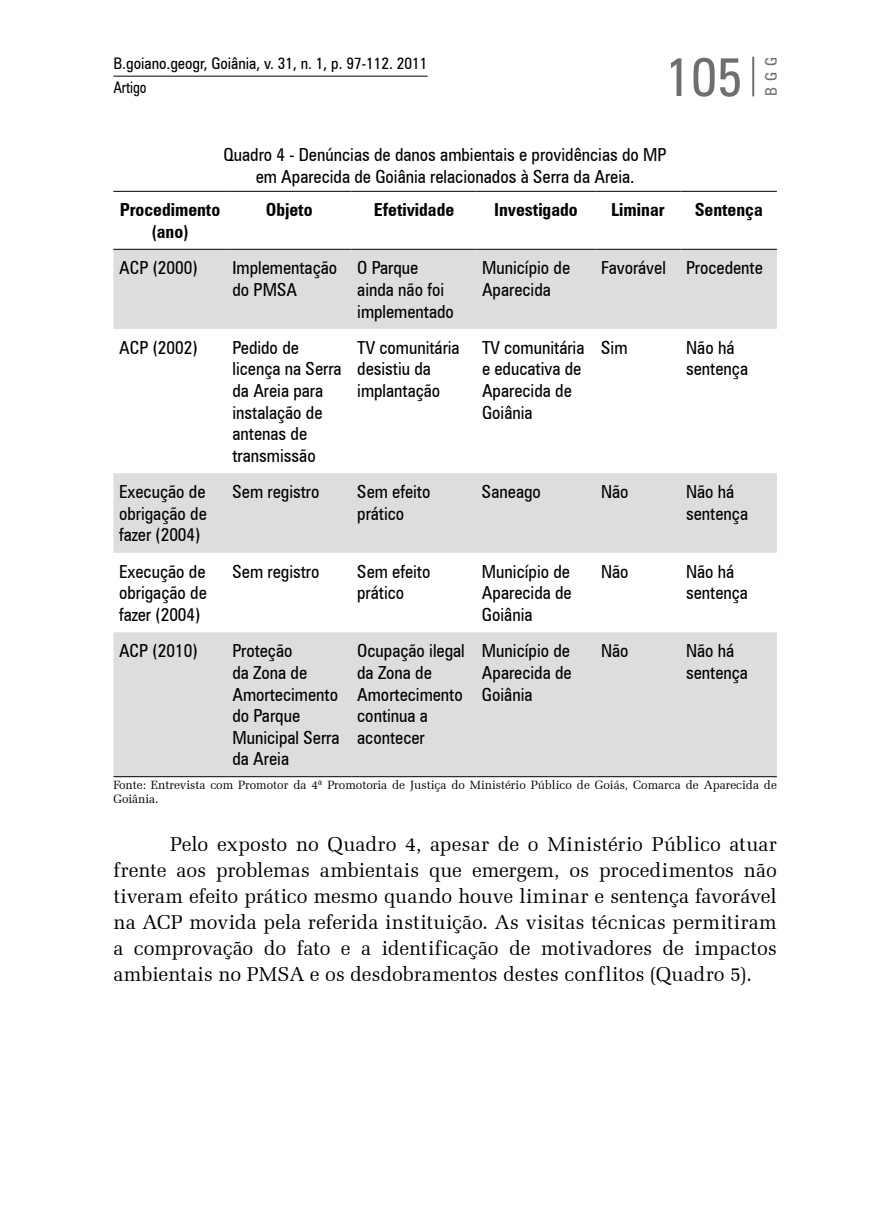
<style>
.page{position:relative;width:879px;height:1219px;background:#fff}
.page>*{position:absolute;margin:0;border:0;box-sizing:border-box;transform-origin:0 0}
.t1{font:condensed 54px "Zurich BT";color:#6d6e71}
.t2{font:20px/26px "Zapf Elliptical 711 BT";letter-spacing:.005em;color:#000;text-align:justify}
.t3{font:condensed 18px/21.6px "Zurich BT";color:#000}
.t4{font:700 condensed 18px/21.6px "Zurich BT";color:#000;text-align:center}
.t5{font:condensed 16px/24px "Zurich BT";color:#000}
.t6{font:condensed 16px "Zurich BT";color:#6d6e71}
.t7{font:12px/14px "Zapf Elliptical 711 BT";color:#000}
</style>
<div class="page">
<hr style="left:113px;top:76px;width:315px;height:1px;background:#000">
<hr style="left:752px;top:57px;width:2px;height:39px;background:#6d6e71">
<svg style="left:113px;top:250px;width:664px;height:526px;fill:#dcddde"></svg>
<hr style="left:227px;top:191px;width:124px;height:1px;background:#000">
<hr style="left:351px;top:191px;width:125px;height:1px;background:#000">
<hr style="left:476px;top:191px;width:119px;height:1px;background:#000">
<hr style="left:595px;top:191px;width:85px;height:1px;background:#000">
<hr style="left:680px;top:191px;width:97px;height:1px;background:#000">
<hr style="left:113px;top:191px;width:114px;height:1px;background:#000">
<hr style="left:113px;top:249px;width:114px;height:1px;background:#000">
<hr style="left:227px;top:249px;width:124px;height:1px;background:#000">
<hr style="left:351px;top:249px;width:125px;height:1px;background:#000">
<hr style="left:476px;top:249px;width:119px;height:1px;background:#000">
<hr style="left:595px;top:249px;width:85px;height:1px;background:#000">
<hr style="left:680px;top:249px;width:97px;height:1px;background:#000">
<hr style="left:113px;top:776px;width:114px;height:1px;background:#000">
<hr style="left:227px;top:776px;width:124px;height:1px;background:#000">
<hr style="left:351px;top:776px;width:125px;height:1px;background:#000">
<hr style="left:476px;top:776px;width:119px;height:1px;background:#000">
<hr style="left:595px;top:776px;width:85px;height:1px;background:#000">
<hr style="left:680px;top:776px;width:97px;height:1px;background:#000">
<p class="t5" style="left:113px;top:51px;width:316px">B.goiano.geogr, Goiânia, v. 31, n. 1, p. 97-112. 2011<br>Artigo</p>
<p class="t6" style="left:761px;top:96px;width:41px;rotate:-90deg">BGG</p>
<h1 class="t1" style="left:665px;top:44px;width:79px">105</h1>
<p class="t3" style="left:223px;top:144px;width:444px;text-align:center">Quadro 4 - Denúncias de danos ambientais e providências do MP em Aparecida de Goiânia relacionados à Serra da Areia.</p>
<p class="t4" style="left:120px;top:199px;width:102px">Procedimento (ano)</p>
<p class="t4" style="left:266px;top:199px;width:48px">Objeto</p>
<p class="t4" style="left:374px;top:199px;width:82px">Efetividade</p>
<p class="t4" style="left:494px;top:199px;width:85px">Investigado</p>
<p class="t4" style="left:611px;top:199px;width:55px">Liminar</p>
<p class="t4" style="left:694px;top:199px;width:70px">Sentença</p>
<p class="t3" style="left:119px;top:257px;width:80px">ACP (2000)</p>
<p class="t3" style="left:232px;top:257px;width:106px">Implementação do PMSA</p>
<p class="t3" style="left:357px;top:257px;width:98px">O Parque ainda não foi implementado</p>
<p class="t3" style="left:482px;top:257px;width:90px">Município de<br>Aparecida</p>
<p class="t3" style="left:601px;top:257px;width:163px">Favorável Procedente</p>
<p class="t3" style="left:119px;top:337px;width:80px">ACP (2002)</p>
<p class="t3" style="left:232px;top:337px;width:111px">Pedido de licença na Serra da Areia para instalação de antenas de transmissão</p>
<p class="t3" style="left:357px;top:337px;width:104px">TV comunitária desistiu da implantação</p>
<p class="t3" style="left:482px;top:337px;width:104px">TV comunitária e educativa de<br>Aparecida de<br>Goiânia</p>
<p class="t3" style="left:601px;top:337px;width:28px">Sim</p>
<p class="t3" style="left:686px;top:337px;width:63px">Não há sentença</p>
<p class="t3" style="left:119px;top:481px;width:89px;text-align:justify">Execução de obrigação de fazer (2004)</p>
<p class="t3" style="left:232px;top:481px;width:89px">Sem registro</p>
<p class="t3" style="left:357px;top:481px;width:75px">Sem efeito prático</p>
<p class="t3" style="left:482px;top:481px;width:60px">Saneago</p>
<p class="t3" style="left:601px;top:481px;width:29px">Não</p>
<p class="t3" style="left:686px;top:481px;width:63px">Não há sentença</p>
<p class="t3" style="left:119px;top:560px;width:89px;text-align:justify">Execução de obrigação de fazer (2004)</p>
<p class="t3" style="left:232px;top:560px;width:89px">Sem registro</p>
<p class="t3" style="left:357px;top:560px;width:75px">Sem efeito prático</p>
<p class="t3" style="left:482px;top:560px;width:91px;text-align:justify">Município de Aparecida de Goiânia</p>
<p class="t3" style="left:601px;top:560px;width:29px">Não</p>
<p class="t3" style="left:686px;top:560px;width:63px">Não há sentença</p>
<p class="t3" style="left:119px;top:640px;width:80px">ACP (2010)</p>
<p class="t3" style="left:232px;top:640px;width:109px">Proteção<br>da Zona de<br>Amortecimento do Parque<br>Municipal Serra da Areia</p>
<p class="t3" style="left:357px;top:640px;width:109px">Ocupação ilegal da Zona de<br>Amortecimento continua a acontecer</p>
<p class="t3" style="left:482px;top:640px;width:91px;text-align:justify">Município de Aparecida de Goiânia</p>
<p class="t3" style="left:601px;top:640px;width:29px">Não</p>
<p class="t3" style="left:686px;top:640px;width:63px">Não há sentença</p>
<p class="t7" style="left:113px;top:777px;width:665px">Fonte: Entrevista com Promotor da 4ª Promotoria de Justiça do Ministério Público de Goiás, Comarca de Aparecida de<br>Goiânia.</p>
<p class="t2" style="left:113px;top:831px;width:665px;text-indent:57px">Pelo exposto no Quadro 4, apesar de o Ministério Público atuar frente aos problemas ambientais que emergem, os procedimentos não tiveram efeito prático mesmo quando houve liminar e sentença favorável na ACP movida pela referida instituição. As visitas técnicas permitiram a comprovação do fato e a identificação de motivadores de impactos ambientais no PMSA e os desdobramentos destes conflitos (Quadro 5).</p>
</div>
